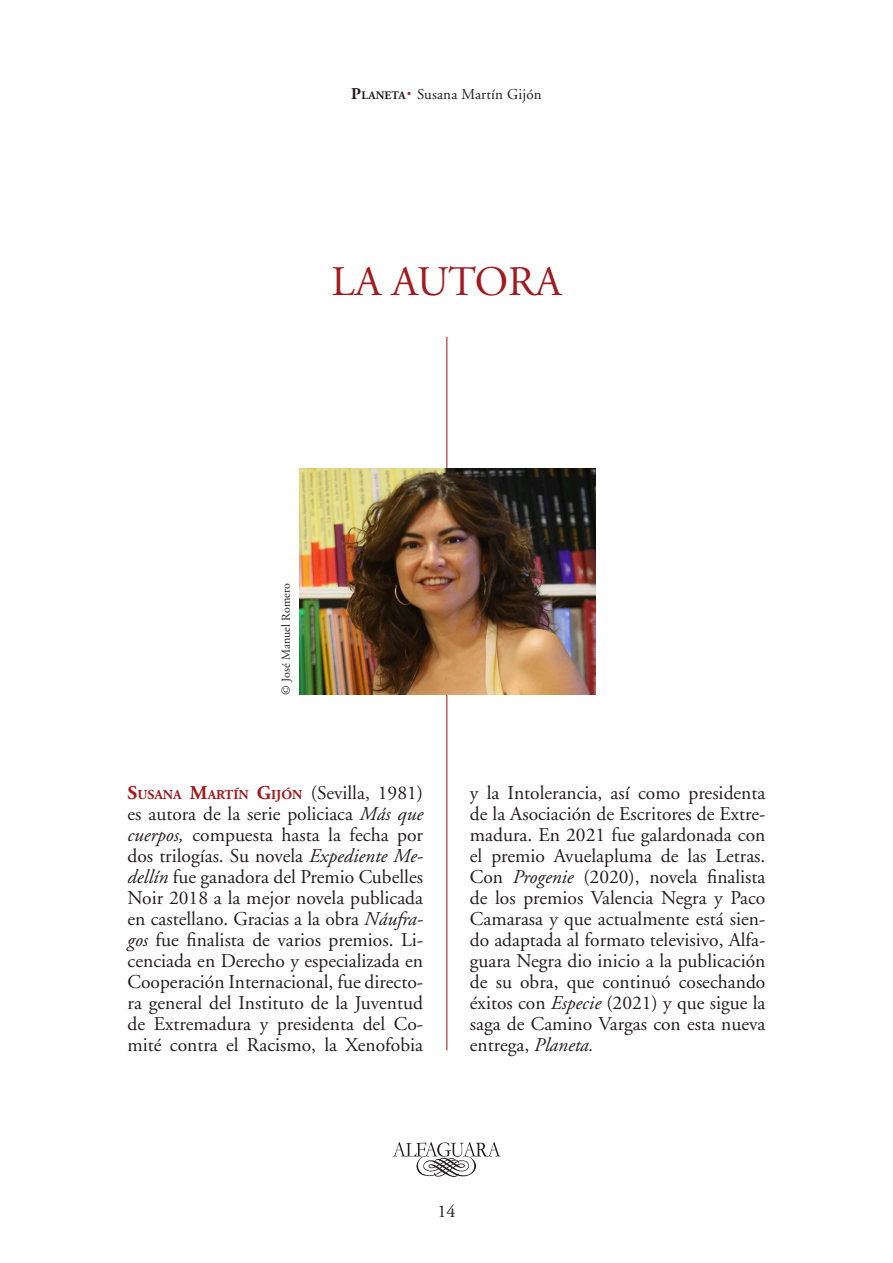
<style>
.page{position:relative;width:893px;height:1263px;background:#fff}
.page>*{position:absolute;margin:0;border:0;box-sizing:border-box;transform-origin:0 0}
.epígrafes{font:42px "Adobe Garamond";color:#a01c20}
.generico{font:19.5px/21px "Adobe Garamond";color:#231f20;text-align:justify}
.t1{font:18px "Adobe Garamond";color:#231f20}
.t2{font:15px "Adobe Garamond";letter-spacing:.01em;color:#231f20}
.generico-2{font:700 13.65px "Adobe Garamond";color:#a01c20}
.t3{font:12px "Adobe Garamond";letter-spacing:.01em;color:#231f20}
.t4{font:700 11.55px "Adobe Garamond";letter-spacing:.015em;color:#231f20}
.s1{font-size:16.5px}
.s2{font-size:27px;color:#a01c20}
.s3{font-size:19.5px}
.s4{font-weight:400;font-size:19.5px;color:#231f20}
.s5{font-style:italic}
</style>
<div class="page">
<svg style="left:392px;top:1142px;width:108px;height:35px"></svg>
<hr style="left:446px;top:337px;width:1px;height:713px;background:#a01c20">
<img style="left:300px;top:469px;width:295px;height:226px">
<p class="t4" style="left:351px;top:89px;width:56px"><span class="s1">P</span>LANETA</p>
<p class="t2" style="left:406px;top:86px;width:137px"><span class="s2">·</span> Susana Martín Gijón</p>
<p class="epígrafes" style="left:331px;top:259px;width:232px">LA AUTORA</p>
<p class="t3" style="left:279px;top:695px;width:113px;rotate:-90deg">© José Manuel Romero</p>
<p class="generico-2" style="left:128px;top:787px;width:297px"><span class="s3">S</span>USANA <span class="s3">M</span>ARTÍN <span class="s3">G</span>IJÓN <span class="s4">(Sevilla, 1981)</span></p>
<p class="generico" style="left:128px;top:804px;width:297px">es autora de la serie policiaca <span class="s5">Más que cuerpos,</span> compuesta hasta la fecha por dos trilogías. Su novela <span class="s5">Expediente Me&shy;dellín</span> fue ganadora del Premio Cubelles Noir 2018 a la mejor novela publicada en castellano. Gracias a la obra <span class="s5">Náufra&shy;gos</span> fue finalista de varios premios. Li&shy;cenciada en Derecho y especializada en Cooperación Internacional, fue directo&shy;ra general del Instituto de la Juventud de Extremadura y presidenta del Co&shy;mité contra el Racismo, la Xenofobia</p>
<p class="generico" style="left:470px;top:783px;width:297px">y la Intolerancia, así como presidenta de la Asociación de Escritores de Extre&shy;madura. En 2021 fue galardonada con el premio Avuelapluma de las Letras.<br>Con <span class="s5">Progenie</span> (2020), novela finalista de los premios Valencia Negra y Paco Camarasa y que actualmente está sien&shy;do adaptada al formato televisivo, Alfa&shy;guara Negra dio inicio a la publicación de su obra, que continuó cosechando éxitos con <span class="s5">Especie</span> (2021) y que sigue la saga de Camino Vargas con esta nueva entrega, <span class="s5">Planeta.</span></p>
<p class="t1" style="left:437px;top:1201px;width:19px">14</p>
</div>
